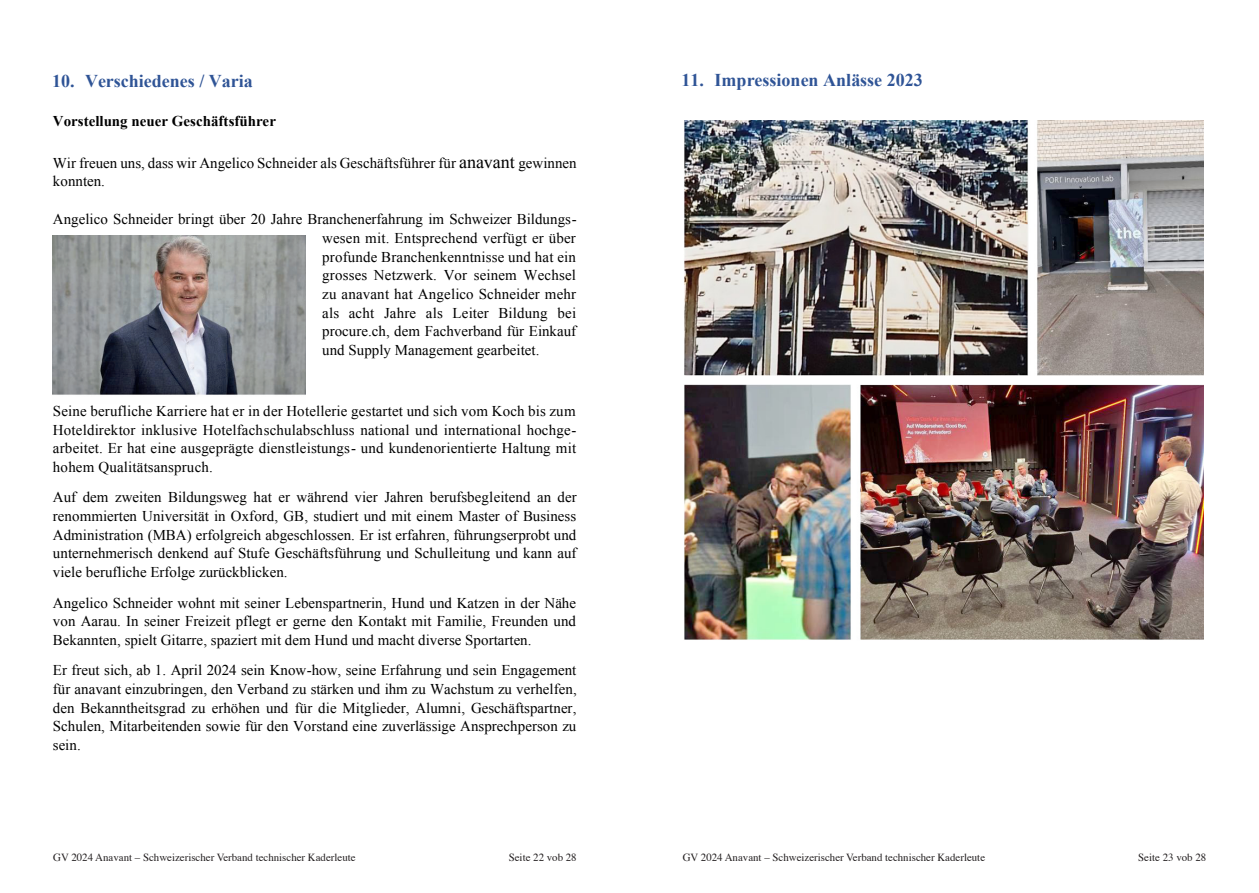
<style>
.page{position:relative;width:1259px;height:893px;background:#fff}
.page>*{position:absolute;margin:0;border:0;box-sizing:border-box;transform-origin:0 0}
.t1{font:700 18px "Times New Roman";color:#2f5496}
.t2{font:15px/18.6px "Times New Roman";letter-spacing:.005em;color:#000;text-align:justify}
.t3{font:700 15px "Times New Roman";color:#000}
.t4{font:10.8px "Times";color:#231f20}
.s1{font-size:18px}
</style>
<div class="page">
<img style="left:53px;top:235px;width:253px;height:160px">
<img style="left:684px;top:121px;width:519px;height:519px">
<p class="t1" style="left:52px;top:68px;width:202px">10. Verschiedenes / Varia</p>
<p class="t3" style="left:53px;top:110px;width:224px">Vorstellung neuer Geschäftsführer</p>
<p class="t2" style="left:53px;top:154px;width:525px;line-height:18px">Wir freuen uns, dass wir Angelico Schneider als Geschäftsführer für <span class="s1">anavant</span> gewinnen konnten.</p>
<p class="t2" style="left:322px;top:210px;width:256px;text-indent:-269px">Angelico Schneider bringt über 20 Jahre Branchenerfahrung im Schweizer Bildungs&shy;wesen mit. Entsprechend verfügt er über profunde Branchenkenntnisse und hat ein grosses Netzwerk. Vor seinem Wechsel zu anavant hat Angelico Schneider mehr als acht Jahre als Leiter Bildung bei procure.ch, dem Fachverband für Einkauf und Supply Management gearbeitet.</p>
<p class="t2" style="left:53px;top:401px;width:525px">Seine berufliche Karriere hat er in der Hotellerie gestartet und sich vom Koch bis zum Hoteldirektor inklusive Hotelfachschulabschluss national und international hochge&shy;arbeitet. Er hat eine ausgeprägte dienstleistungs- und kundenorientierte Haltung mit hohem Qualitätsanspruch.</p>
<p class="t2" style="left:53px;top:488px;width:525px">Auf dem zweiten Bildungsweg hat er während vier Jahren berufsbegleitend an der renommierten Universität in Oxford, GB, studiert und mit einem Master of Business Administration (MBA) erfolgreich abgeschlossen. Er ist erfahren, führungserprobt und unternehmerisch denkend auf Stufe Geschäftsführung und Schulleitung und kann auf viele berufliche Erfolge zurückblicken.</p>
<p class="t2" style="left:53px;top:593px;width:524px">Angelico Schneider wohnt mit seiner Lebenspartnerin, Hund und Katzen in der Nähe von Aarau. In seiner Freizeit pflegt er gerne den Kontakt mit Familie, Freunden und Bekannten, spielt Gitarre, spaziert mit dem Hund und macht diverse Sportarten.</p>
<p class="t2" style="left:53px;top:661px;width:525px">Er freut sich, ab 1. April 2024 sein Know-how, seine Erfahrung und sein Engagement für anavant einzubringen, den Verband zu stärken und ihm zu Wachstum zu verhelfen, den Bekanntheitsgrad zu erhöhen und für die Mitglieder, Alumni, Geschäftspartner, Schulen, Mitarbeitenden sowie für den Vorstand eine zuverlässige Ansprechperson zu sein.</p>
<p class="t1" style="left:681px;top:68px;width:243px">11. Impressionen Anlässe 2023</p>
<p class="t4" style="left:53px;top:847px;width:304px">GV 2024 Anavant – Schweizerischer Verband technischer Kaderleute</p>
<p class="t4" style="left:509px;top:847px;width:69px">Seite 22 vob 28</p>
<p class="t4" style="left:682px;top:847px;width:304px">GV 2024 Anavant – Schweizerischer Verband technischer Kaderleute</p>
<p class="t4" style="left:1138px;top:847px;width:69px">Seite 23 vob 28</p>
</div>
